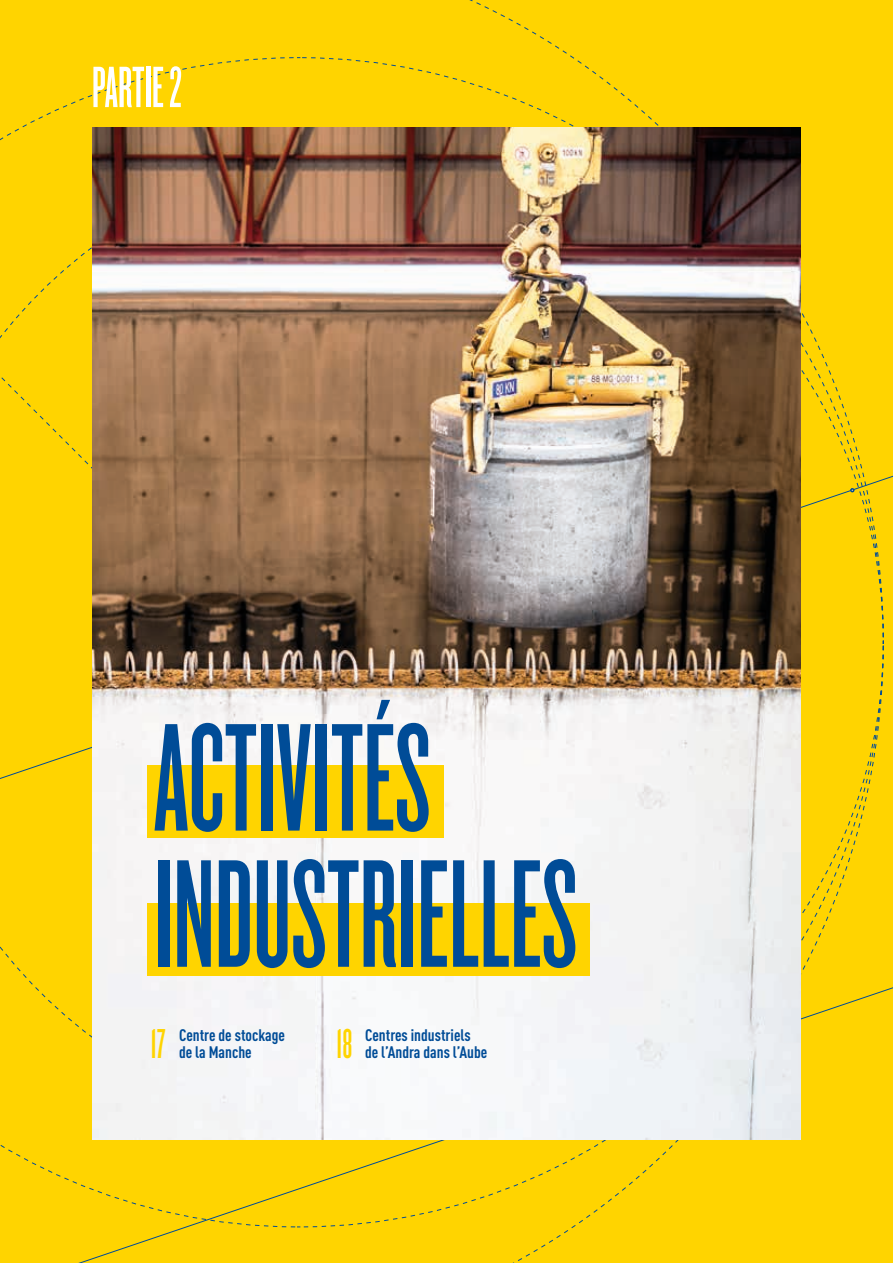
<style>
.page{position:relative;width:893px;height:1263px;background:#fff}
.page>*{position:absolute;margin:0;border:0;box-sizing:border-box;transform-origin:0 0}
.t1{font:159.75px/136.2px "Knockout HTF46 Flyweight";color:#004c97}
.t2{font:60.6px "Knockout HTF46 Flyweight";color:#fff}
.t3{font:43.5px "Knockout HTF46 Flyweight";color:#ffd400}
.t4{font:700 condensed 16.5px/16.5px "DINOT";color:#004c97}
</style>
<div class="page">
<div style="left:0;top:0;width:884px;height:1263px;background:#ffd400"></div>
<svg style="left:850px;top:488px;width:4px;height:4px"></svg>
<img style="left:92px;top:128px;width:708px;height:1012px">
<svg style="left:40px;top:1192px;width:21px;height:21px"></svg>
<div style="left:147px;top:765px;width:296px;height:72px;background:#ffd400"></div>
<div style="left:147px;top:904px;width:442px;height:72px;background:#ffd400"></div>
<h2 class="t2" style="left:92px;top:58px;width:91px">PARTIE 2</h2>
<h1 class="t1" style="left:154px;top:713px;width:425px">ACTIVITÉS<br>INDUSTRIELLES</h1>
<h3 class="t3" style="left:151px;top:1022px;width:17px">17</h3>
<h3 class="t3" style="left:336px;top:1022px;width:18px">18</h3>
<p class="t4" style="left:365px;top:1027px;width:124px">Centres industriels de l’Andra dans l’Aube</p>
<p class="t4" style="left:179px;top:1027px;width:107px">Centre de stockage de la Manche</p>
</div>
